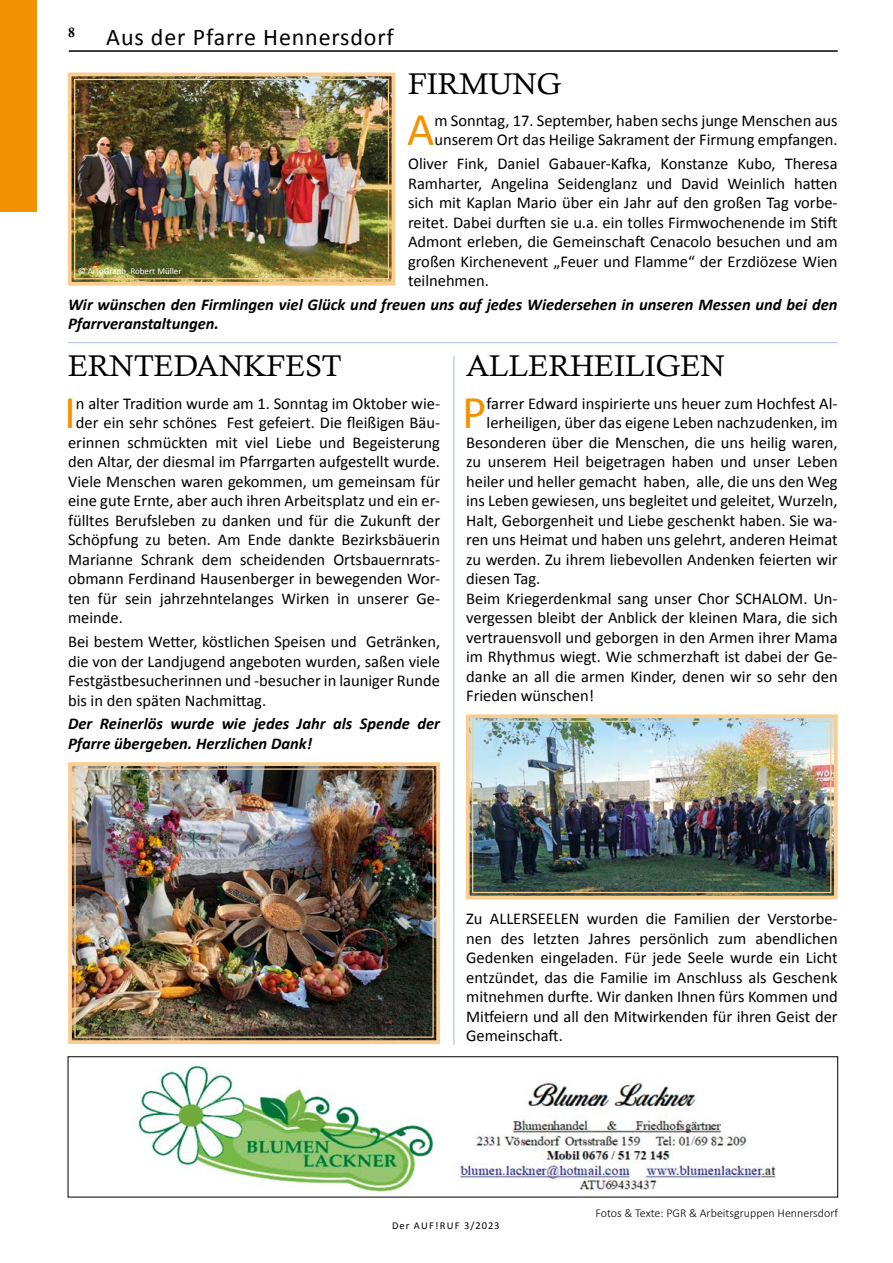
<style>
.page{position:relative;width:893px;height:1263px;background:#fff}
.page>*{position:absolute;margin:0;border:0;box-sizing:border-box;transform-origin:0 0}
.Texte{font:47.25px "Calibri";color:#f39200}
.Überschrift_Texte{font:30px "Calisto";color:#000}
.t1{font:24px "Calibri";letter-spacing:.035em;color:#000}
.Texte-2{font:16.5px/19.5px "Calibri";color:#000;text-align:justify}
.Texte-3{font:italic 700 16.5px/19.5px "Calibri";color:#000}
.t2{font:13.5px "Calis MT Bol";color:#000}
.t3{font:300 12px "Calibri";color:#000}
.t4{font:10.5px "Calibri";letter-spacing:.09em;color:#000}
.Vorwort_Edward{font:9px "Calibri";color:#fff}
</style>
<div class="page">
<hr style="left:69px;top:51px;width:769px;height:1px;background:#000">
<img style="left:68px;top:762px;width:372px;height:282px">
<div style="left:74px;top:768px;width:360px;height:270px;border:1px solid #fccb8e"></div>
<img style="left:465px;top:714px;width:373px;height:186px">
<div style="left:472px;top:721px;width:359px;height:172px;border:1px solid #fccb8e"></div>
<div style="left:0;top:0;width:36px;height:211px;background:#f39200"></div>
<img style="left:134px;top:1064px;width:642px;height:129px">
<hr style="left:454px;top:356px;width:1px;height:689px;background:#abbbdd">
<hr style="left:68px;top:342px;width:770px;height:1px;background:#abbbdd">
<img style="left:67px;top:72px;width:329px;height:214px">
<div style="left:74px;top:79px;width:315px;height:200px;border:1px solid #fccb8e"></div>
<p class="t2" style="left:68px;top:25px;width:8px">8</p>
<p class="t1" style="left:106px;top:21px;width:289px">Aus der Pfarre Hennersdorf</p>
<p class="Überschrift_Texte" style="left:408px;top:66px;width:155px">FIRMUNG</p>
<p class="Texte" style="left:407px;top:100px;width:29px">A</p>
<p class="Texte-2" style="left:435px;top:111px;width:405px">m Sonntag, 17. September, haben sechs junge Menschen aus unserem Ort das Heilige Sakrament der Firmung empfangen.</p>
<p class="Texte-2" style="left:408px;top:154px;width:431px">Oliver Fink, Daniel Gabauer-Kafka, Konstanze Kubo, Theresa Ramharter, Angelina Seidenglanz und David Weinlich hatten sich mit Kaplan Mario über ein Jahr auf den großen Tag vorbe&shy;reitet. Dabei durften sie u.a. ein tolles Firmwochenende im Stift Admont erleben, die Gemeinschaft Cenacolo besuchen und am großen Kirchenevent „Feuer und Flamme“ der Erzdiözese Wien teilnehmen.</p>
<p class="Texte-3" style="left:68px;top:295px;width:771px">Wir wünschen den Firmlingen viel Glück und freuen uns auf jedes Wiedersehen in unseren Messen und bei den<br>Pfarrveranstaltungen.</p>
<p class="Vorwort_Edward" style="left:78px;top:265px;width:105px">© ArtoGraph, Robert Müller</p>
<p class="Überschrift_Texte" style="left:68px;top:349px;width:275px">ERNTEDANKFEST</p>
<p class="Texte" style="left:64px;top:383px;width:13px">I</p>
<p class="Texte-2" style="left:76px;top:393px;width:366px">n alter Tradition wurde am 1. Sonntag im Oktober wie-</p>
<p class="Texte-2" style="left:76px;top:413px;width:366px">der ein sehr schönes Fest gefeiert. Die fleißigen Bäu-</p>
<p class="Texte-2" style="left:68px;top:432px;width:374px">erinnen schmückten mit viel Liebe und Begeisterung</p>
<p class="Texte-2" style="left:68px;top:452px;width:374px">den Altar, der diesmal im Pfarrgarten aufgestellt wurde.</p>
<p class="Texte-2" style="left:68px;top:471px;width:374px">Viele Menschen waren gekommen, um gemeinsam für</p>
<p class="Texte-2" style="left:68px;top:491px;width:374px">eine gute Ernte, aber auch ihren Arbeitsplatz und ein er-</p>
<p class="Texte-2" style="left:68px;top:510px;width:374px">fülltes Berufsleben zu danken und für die Zukunft der</p>
<p class="Texte-2" style="left:68px;top:530px;width:374px">Schöpfung zu beten. Am Ende dankte Bezirksbäuerin</p>
<p class="Texte-2" style="left:68px;top:549px;width:374px">Marianne Schrank dem scheidenden Ortsbauernrats-</p>
<p class="Texte-2" style="left:68px;top:569px;width:374px">obmann Ferdinand Hausenberger in bewegenden Wor-</p>
<p class="Texte-2" style="left:68px;top:588px;width:374px">ten für sein jahrzehntelanges Wirken in unserer Ge-</p>
<p class="Texte-2" style="left:68px;top:608px;width:56px">meinde.</p>
<p class="Texte-2" style="left:68px;top:632px;width:374px">Bei bestem Wetter, köstlichen Speisen und Getränken, die von der Landjugend angeboten wurden, saßen viele Festgästbesucherinnen und -besucher in launiger Runde bis in den späten Nachmittag.</p>
<p class="Texte-3" style="left:68px;top:714px;width:374px">Der Reinerlös wurde wie jedes Jahr als Spende der<br>Pfarre übergeben. Herzlichen Dank!</p>
<p class="Überschrift_Texte" style="left:466px;top:349px;width:260px">ALLERHEILIGEN</p>
<p class="Texte" style="left:462px;top:383px;width:26px">P</p>
<p class="Texte-2" style="left:487px;top:393px;width:353px">farrer Edward inspirierte uns heuer zum Hochfest Al-</p>
<p class="Texte-2" style="left:487px;top:413px;width:353px">lerheiligen, über das eigene Leben nachzudenken, im</p>
<p class="Texte-2" style="left:466px;top:432px;width:373px">Besonderen über die Menschen, die uns heilig waren,</p>
<p class="Texte-2" style="left:466px;top:452px;width:373px">zu unserem Heil beigetragen haben und unser Leben</p>
<p class="Texte-2" style="left:466px;top:471px;width:373px">heiler und heller gemacht haben, alle, die uns den Weg</p>
<p class="Texte-2" style="left:466px;top:491px;width:373px">ins Leben gewiesen, uns begleitet und geleitet, Wurzeln,</p>
<p class="Texte-2" style="left:466px;top:510px;width:373px">Halt, Geborgenheit und Liebe geschenkt haben. Sie wa-</p>
<p class="Texte-2" style="left:466px;top:530px;width:373px">ren uns Heimat und haben uns gelehrt, anderen Heimat</p>
<p class="Texte-2" style="left:466px;top:549px;width:373px">zu werden. Zu ihrem liebevollen Andenken feierten wir</p>
<p class="Texte-2" style="left:466px;top:569px;width:76px">diesen Tag.</p>
<p class="Texte-2" style="left:466px;top:588px;width:373px">Beim Kriegerdenkmal sang unser Chor SCHALOM. Un&shy;vergessen bleibt der Anblick der kleinen Mara, die sich vertrauensvoll und geborgen in den Armen ihrer Mama im Rhythmus wiegt. Wie schmerzhaft ist dabei der Ge&shy;danke an all die armen Kinder, denen wir so sehr den Frieden wünschen!</p>
<p class="Texte-2" style="left:466px;top:909px;width:373px">Zu ALLERSEELEN wurden die Familien der Verstorbe&shy;nen des letzten Jahres persönlich zum abendlichen Gedenken eingeladen. Für jede Seele wurde ein Licht entzündet, das die Familie im Anschluss als Geschenk mitnehmen durfte. Wir danken Ihnen fürs Kommen und Mitfeiern und all den Mitwirkenden für ihren Geist der Gemeinschaft.</p>
<p class="t3" style="left:595px;top:1205px;width:244px">Fotos &amp; Texte: PGR &amp; Arbeitsgruppen Hennersdorf</p>
<p class="t4" style="left:392px;top:1219px;width:109px">Der AUF!RUF 3/2023</p>
</div>
